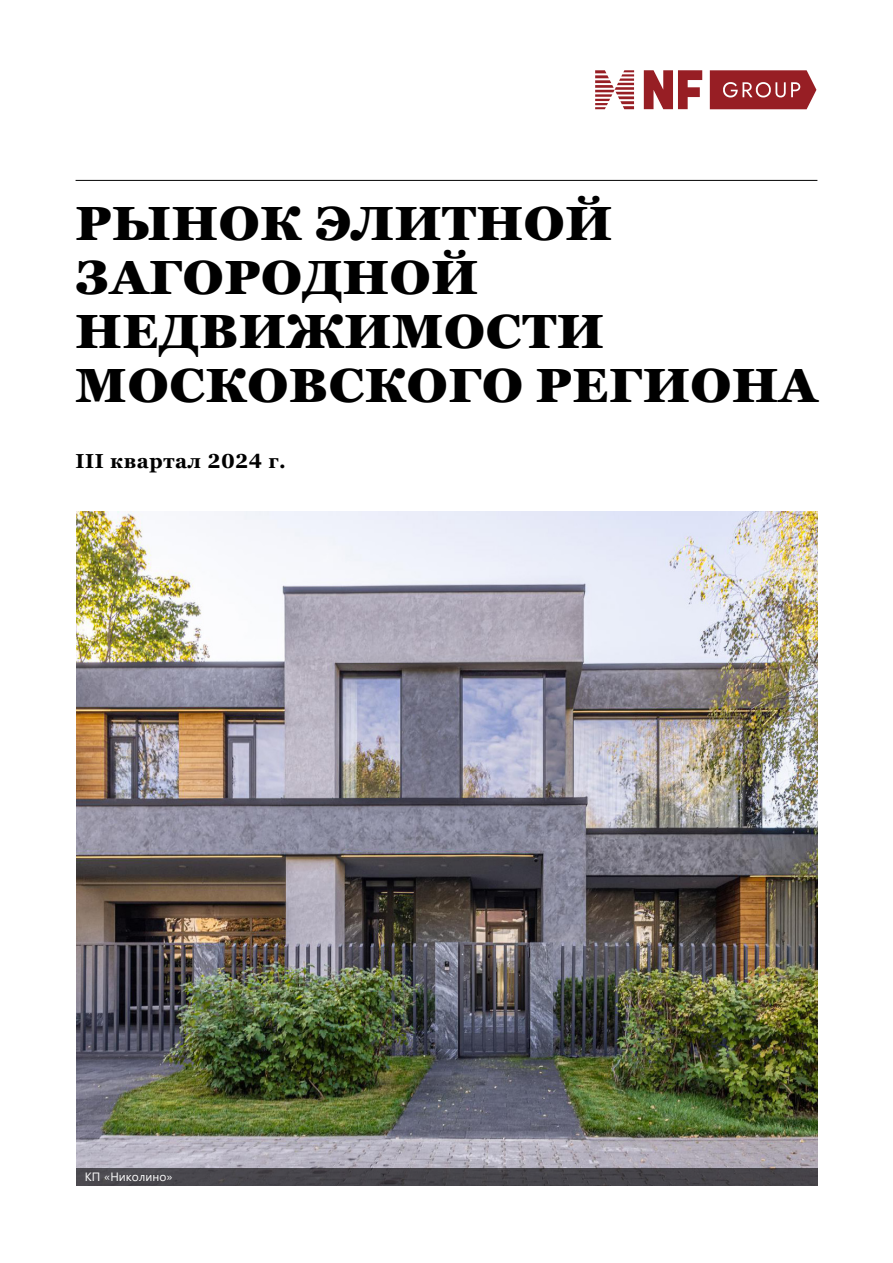
<style>
.page{position:relative;width:893px;height:1263px;background:#fff}
.page>*{position:absolute;margin:0;border:0;box-sizing:border-box;transform-origin:0 0}
.t1{font:900 48px/54px "Georgia Pro";letter-spacing:.015em;color:#000}
.t2{font:700 20.25px "Georgia Pro";letter-spacing:.03em;color:#000}
.t3{font:12px "Segoe UI";letter-spacing:.005em;color:#fff}
</style>
<div class="page">
<img style="left:76px;top:511px;width:741px;height:657px">
<hr style="left:76px;top:180px;width:741px;height:1px;background:#000">
<div style="left:76px;top:1168px;width:742px;height:17px;background:#47454b"></div>
<svg style="left:644px;top:70px;width:58px;height:39px"></svg>
<svg style="left:595px;top:70px;width:39px;height:39px"></svg>
<svg style="left:710px;top:70px;width:106px;height:39px;background:#a43b41"></svg>
<p class="t1" style="left:76px;top:198px;width:743px">РЫНОК ЭЛИТНОЙ<br>ЗАГОРОДНОЙ<br>НЕДВИЖИМОСТИ<br>МОСКОВСКОГО РЕГИОНА</p>
<p class="t2" style="left:76px;top:449px;width:212px">III квартал 2024 г.</p>
<p class="t3" style="left:85px;top:1165px;width:89px">КП «Николино»</p>
</div>
